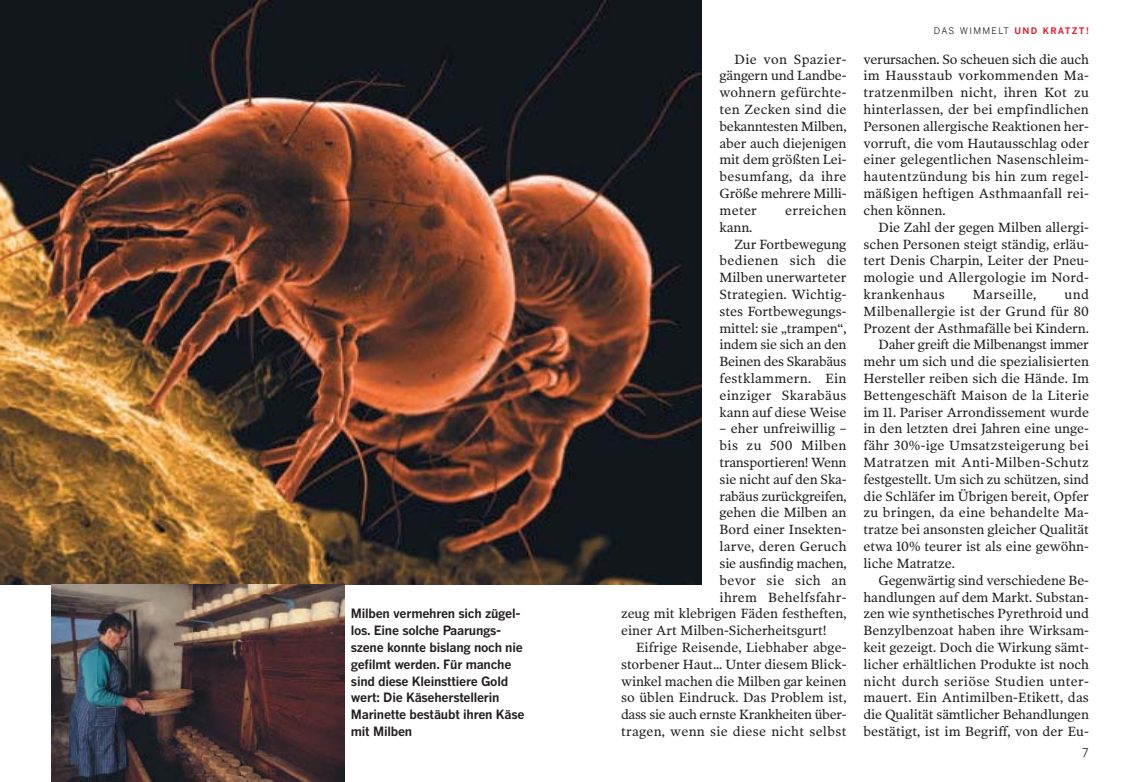
<style>
.page{position:relative;width:1139px;height:782px;background:#fff}
.page>*{position:absolute;margin:0;border:0;box-sizing:border-box;transform-origin:0 0}
.t1{font:13.5px/16.8px "Poynter OS Text Two L";color:#231f1f;text-align:justify}
.t2{font:13.5px "Poynter OS Text Two L";letter-spacing:.025em;color:#231f1f}
.t3{font:13.5px "Poynter OS Text Two L";letter-spacing:-.02em;color:#231f1f}
.t4{font:700 12.75px/16.8px "Benton Gothic";letter-spacing:-.02em;color:#231f1f}
.t5{font:12px "Benton Gothic";color:#231f1f}
.t6{font:9px "Benton Gothic";letter-spacing:.145em;color:#231f1f}
.s1{font-weight:700;color:#e0192a}
</style>
<div class="page">
<img style="left:0;top:0;width:701px;height:584px">
<img style="left:51px;top:584px;width:293px;height:197px">
<p class="t4" style="left:351px;top:606px;width:175px">Milben vermehren sich zügel&shy;los. Eine solche Paarungs&shy;szene konnte bislang noch nie gefilmt werden. Für manche sind diese Kleinsttiere Gold wert: Die Käseherstellerin<br>Marinette bestäubt ihren Käse mit Milben</p>
<p class="t1" style="left:719px;top:52px;width:128px;text-indent:15px">Die von Spazier&shy;gängern und Landbe&shy;wohnern gefürchte&shy;ten Zecken sind die bekanntesten Milben, aber auch diejenigen mit dem größten Lei&shy;besumfang, da ihre Größe mehrere Milli&shy;meter</p>
<p class="t2" style="left:785px;top:205px;width:63px">erreichen</p>
<p class="t1" style="left:719px;top:220px;width:34px">kann.</p>
<p class="t1" style="left:734px;top:237px;width:113px">Zur Fortbewegung</p>
<p class="t2" style="left:719px;top:256px;width:128px">bedienen sich die</p>
<p class="t1" style="left:719px;top:270px;width:128px">Milben unerwarteter</p>
<p class="t1" style="left:719px;top:287px;width:128px">Strategien. Wichtig-</p>
<p class="t1" style="left:719px;top:304px;width:128px">stes Fortbewegungs-</p>
<p class="t1" style="left:719px;top:321px;width:128px">mittel: sie „trampen“,</p>
<p class="t1" style="left:719px;top:338px;width:128px">indem sie sich an den</p>
<p class="t3" style="left:719px;top:356px;width:128px">Beinen des Skarabäus</p>
<p class="t2" style="left:719px;top:373px;width:128px">festklammern. Ein</p>
<p class="t2" style="left:719px;top:390px;width:128px">einziger Skarabäus</p>
<p class="t1" style="left:719px;top:405px;width:128px">kann auf diese Weise</p>
<p class="t1" style="left:719px;top:422px;width:128px">– eher unfreiwillig –</p>
<p class="t2" style="left:719px;top:440px;width:128px">bis zu 500 Milben</p>
<p class="t1" style="left:719px;top:455px;width:128px">transportieren! Wenn</p>
<p class="t1" style="left:719px;top:472px;width:128px">sie nicht auf den Ska-</p>
<p class="t3" style="left:719px;top:491px;width:128px">rabäus zurückgreifen,</p>
<p class="t1" style="left:719px;top:506px;width:128px">gehen die Milben an</p>
<p class="t1" style="left:719px;top:522px;width:128px">Bord einer Insekten-</p>
<p class="t1" style="left:719px;top:539px;width:128px">larve, deren Geruch</p>
<p class="t1" style="left:719px;top:556px;width:129px">sie ausfindig machen,</p>
<p class="t2" style="left:719px;top:575px;width:128px">bevor sie sich an</p>
<p class="t2" style="left:719px;top:592px;width:128px">ihrem Behelfsfahr-</p>
<p class="t1" style="left:621px;top:606px;width:227px">zeug mit klebrigen Fäden festheften,</p>
<p class="t1" style="left:621px;top:623px;width:207px">einer Art Milben-Sicherheitsgurt!</p>
<p class="t1" style="left:636px;top:640px;width:212px">Eifrige Reisende, Liebhaber abge-</p>
<p class="t1" style="left:621px;top:657px;width:227px">storbener Haut... Unter diesem Blick-</p>
<p class="t1" style="left:621px;top:674px;width:227px">winkel machen die Milben gar keinen</p>
<p class="t1" style="left:621px;top:690px;width:227px">so üblen Eindruck. Das Problem ist,</p>
<p class="t3" style="left:621px;top:709px;width:227px">dass sie auch ernste Krankheiten über-</p>
<p class="t2" style="left:621px;top:726px;width:227px">tragen, wenn sie diese nicht selbst</p>
<p class="t6" style="left:933px;top:27px;width:157px">DAS WIMMELT <span class="s1">UND KRATZT!</span></p>
<p class="t1" style="left:863px;top:52px;width:227px">verursachen. So scheuen sich die auch im Hausstaub vorkommenden Ma&shy;tratzenmilben nicht, ihren Kot zu hinterlassen, der bei empfindlichen Personen allergische Reaktionen her&shy;vorruft, die vom Hautausschlag oder einer gelegentlichen Nasenschleim&shy;hautentzündung bis hin zum regel&shy;mäßigen heftigen Asthmaanfall rei&shy;chen können.</p>
<p class="t1" style="left:863px;top:220px;width:227px;text-indent:15px">Die Zahl der gegen Milben allergi&shy;schen Personen steigt ständig, erläu&shy;tert Denis Charpin, Leiter der Pneu&shy;mologie und Allergologie im Nord&shy;krankenhaus</p>
<p class="t2" style="left:973px;top:289px;width:65px">Marseille,</p>
<p class="t1" style="left:1064px;top:287px;width:26px">und</p>
<p class="t1" style="left:863px;top:304px;width:227px">Milbenallergie ist der Grund für 80</p>
<p class="t1" style="left:863px;top:321px;width:227px">Prozent der Asthmafälle bei Kindern.</p>
<p class="t3" style="left:878px;top:340px;width:212px">Daher greift die Milbenangst immer</p>
<p class="t1" style="left:863px;top:354px;width:227px">mehr um sich und die spezialisierten</p>
<p class="t1" style="left:863px;top:371px;width:227px">Hersteller reiben sich die Hände. Im</p>
<p class="t1" style="left:863px;top:388px;width:227px">Bettengeschäft Maison de la Literie</p>
<p class="t1" style="left:863px;top:405px;width:227px">im 11. Pariser Arrondissement wurde</p>
<p class="t1" style="left:863px;top:421px;width:227px">in den letzten drei Jahren eine unge-</p>
<p class="t2" style="left:863px;top:440px;width:227px">fähr 30%-ige Umsatzsteigerung bei</p>
<p class="t2" style="left:863px;top:457px;width:227px">Matratzen mit Anti-Milben-Schutz</p>
<p class="t1" style="left:863px;top:472px;width:227px">festgestellt. Um sich zu schützen, sind</p>
<p class="t1" style="left:863px;top:489px;width:227px">die Schläfer im Übrigen bereit, Opfer</p>
<p class="t1" style="left:863px;top:505px;width:227px">zu bringen, da eine behandelte Ma-</p>
<p class="t1" style="left:863px;top:522px;width:227px">tratze bei ansonsten gleicher Qualität</p>
<p class="t1" style="left:863px;top:539px;width:227px">etwa 10% teurer ist als eine gewöhn-</p>
<p class="t1" style="left:863px;top:556px;width:93px">liche Matratze.</p>
<p class="t1" style="left:878px;top:573px;width:212px">Gegenwärtig sind verschiedene Be-</p>
<p class="t1" style="left:863px;top:589px;width:227px">handlungen auf dem Markt. Substan-</p>
<p class="t1" style="left:863px;top:606px;width:227px">zen wie synthetisches Pyrethroid und</p>
<p class="t1" style="left:863px;top:623px;width:227px">Benzylbenzoat haben ihre Wirksam-</p>
<p class="t1" style="left:863px;top:640px;width:227px">keit gezeigt. Doch die Wirkung sämt-</p>
<p class="t1" style="left:863px;top:657px;width:227px">licher erhältlichen Produkte ist noch</p>
<p class="t2" style="left:863px;top:676px;width:227px">nicht durch seriöse Studien unter-</p>
<p class="t1" style="left:863px;top:690px;width:227px">mauert. Ein Antimilben-Etikett, das</p>
<p class="t1" style="left:863px;top:707px;width:227px">die Qualität sämtlicher Behandlungen</p>
<p class="t1" style="left:863px;top:724px;width:227px">bestätigt, ist im Begriff, von der Eu-</p>
<p class="t5" style="left:1082px;top:748px;width:8px">7</p>
</div>
